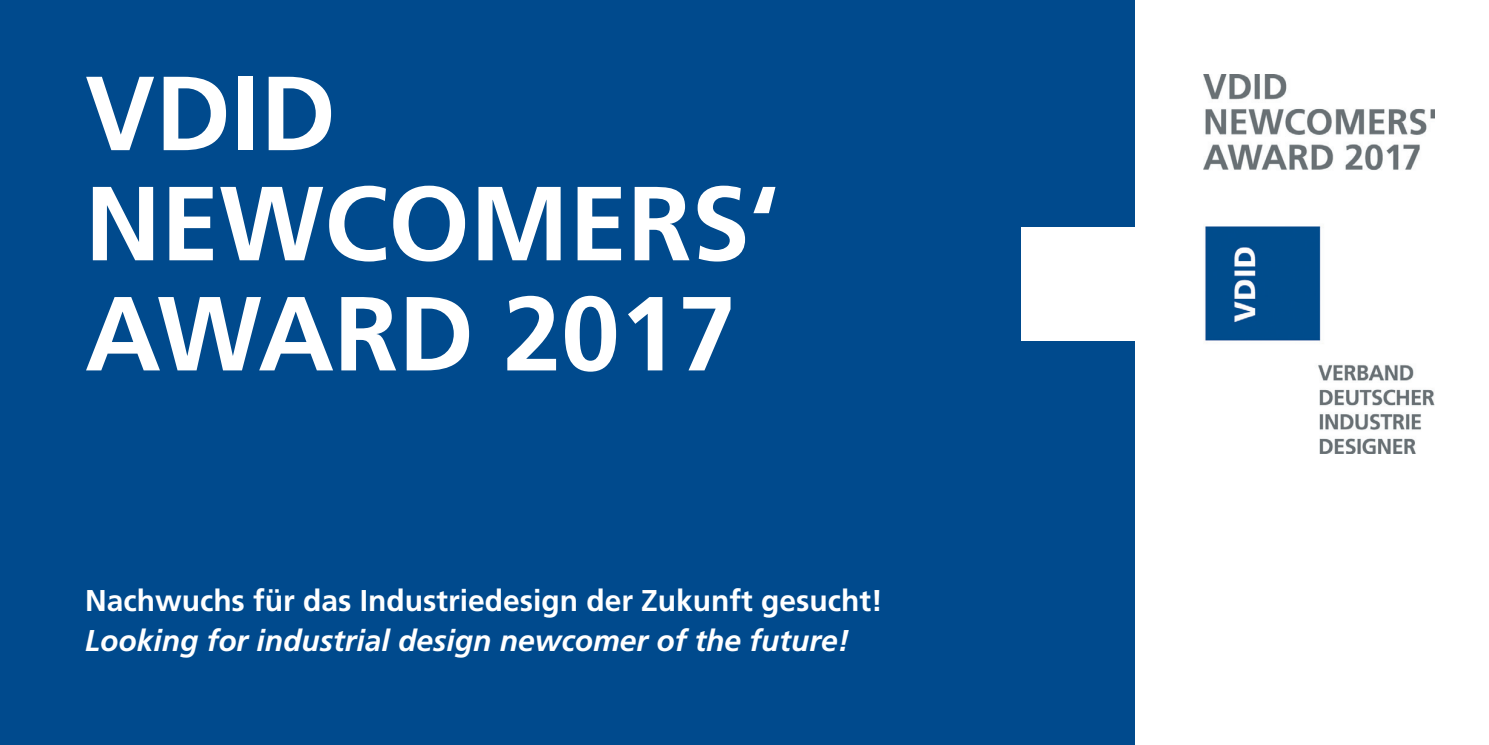
<style>
.page{position:relative;width:1489px;height:745px;background:#fff}
.page>*{position:absolute;margin:0;border:0;box-sizing:border-box;transform-origin:0 0}
.t1{font:700 105px/110px "Frutiger";color:#fff}
.t2{font:700 30px "Frutiger";color:#fff}
.t3{font:italic 700 30px "Frutiger";color:#fff}
</style>
<div class="page">
<div style="left:0;top:0;width:1134px;height:744px;background:#004a8d"></div>
<div style="left:1020px;top:227px;width:117px;height:113px;background:#fff"></div>
<img style="left:1203px;top:75px;width:230px;height:378px">
<h1 class="t1" style="left:85px;top:67px;width:695px">VDID<br>NEWCOMERS‘<br>AWARD 2017</h1>
<p class="t2" style="left:85px;top:587px;width:799px">Nachwuchs für das Industriedesign der Zukunft gesucht!</p>
<p class="t3" style="left:85px;top:627px;width:766px">Looking for industrial design newcomer of the future!</p>
</div>
